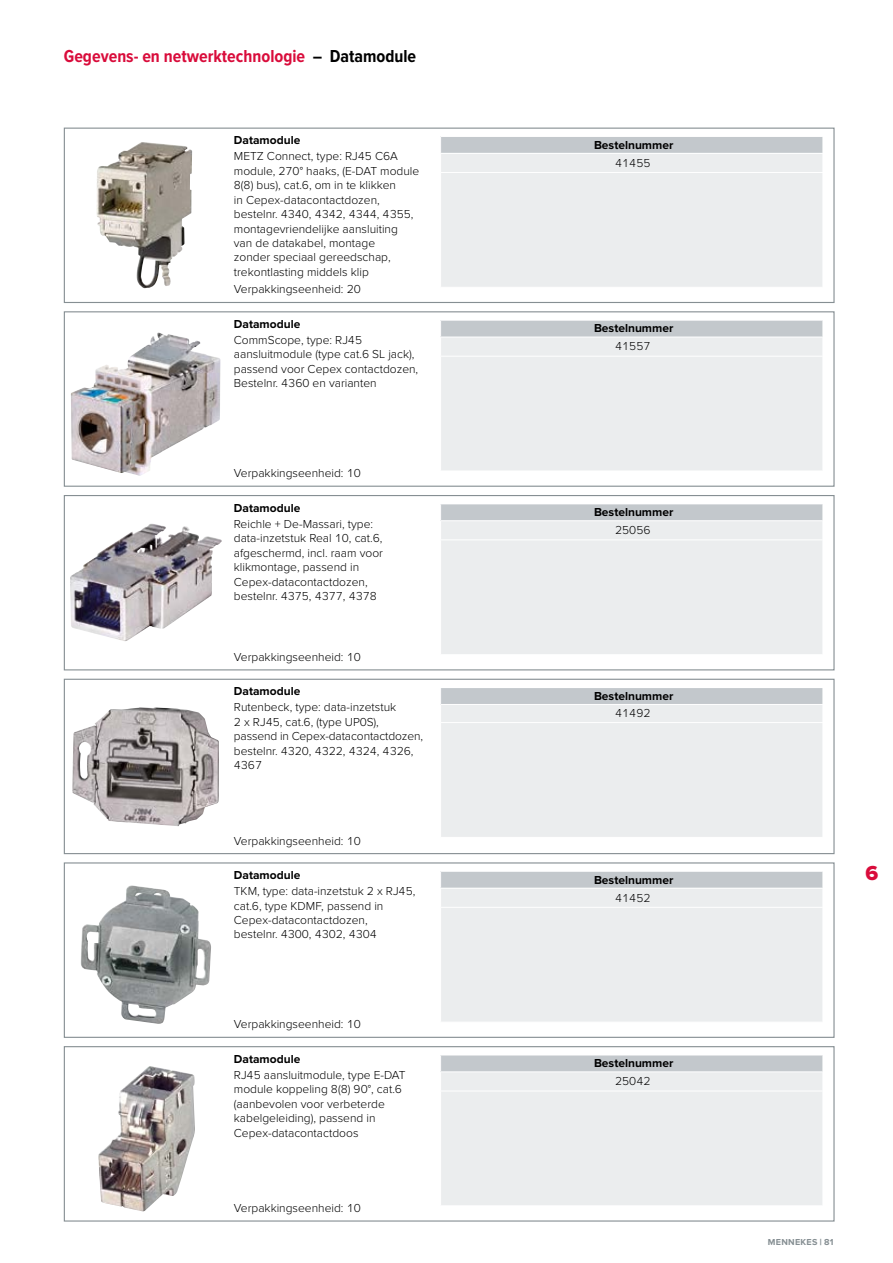
<style>
.page{position:relative;width:893px;height:1263px;background:#fff}
.page>*{position:absolute;margin:0;border:0;box-sizing:border-box;transform-origin:0 0}
.t1{font:21px "Proxima Nova S Extrabld";color:#d90c3b}
.t2{font:700 18px "Proxima Nova Cond";color:#d90c3b}
.t3{font:300 12px/14.4px "Proxima Nova";color:#000}
.t4{font:700 12px "Proxima Nova";color:#000}
.t5{font:700 9px "Proxima Nova";letter-spacing:.03em;color:#868f93}
.s1{color:#000}
.s2{font-family:"Proxima Nova Extrabld";font-weight:400}
</style>
<div class="page">
<div style="left:64px;top:128px;width:771px;height:175px;border:1px solid #868f93"></div>
<div style="left:64px;top:311px;width:771px;height:176px;border:1px solid #868f93"></div>
<div style="left:64px;top:495px;width:771px;height:175px;border:1px solid #868f93"></div>
<div style="left:64px;top:679px;width:771px;height:175px;border:1px solid #868f93"></div>
<div style="left:64px;top:862px;width:771px;height:176px;border:1px solid #868f93"></div>
<div style="left:64px;top:1046px;width:771px;height:175px;border:1px solid #868f93"></div>
<img style="left:97px;top:142px;width:95px;height:147px">
<div style="left:441px;top:136px;width:382px;height:17px;background:#c3c8cc"></div>
<div style="left:441px;top:154px;width:381px;height:133px;background:#ebedee"></div>
<hr style="left:440px;top:136px;width:383px;height:1px;background:#fff">
<hr style="left:440px;top:172px;width:383px;height:1px;background:#fff">
<svg style="left:822px;top:137px;width:1px;height:16px"></svg>
<div style="left:441px;top:871px;width:382px;height:17px;background:#c3c8cc"></div>
<div style="left:441px;top:889px;width:381px;height:133px;background:#ebedee"></div>
<hr style="left:440px;top:871px;width:383px;height:1px;background:#fff">
<hr style="left:440px;top:907px;width:383px;height:1px;background:#fff">
<svg style="left:822px;top:872px;width:1px;height:16px"></svg>
<div style="left:441px;top:1055px;width:382px;height:17px;background:#c3c8cc"></div>
<div style="left:441px;top:1072px;width:381px;height:133px;background:#ebedee"></div>
<hr style="left:440px;top:1071px;width:383px;height:1px;background:#fff">
<hr style="left:440px;top:1091px;width:383px;height:1px;background:#fff">
<svg style="left:822px;top:1055px;width:1px;height:17px"></svg>
<div style="left:441px;top:504px;width:382px;height:17px;background:#c3c8cc"></div>
<div style="left:441px;top:521px;width:381px;height:133px;background:#ebedee"></div>
<hr style="left:440px;top:520px;width:383px;height:1px;background:#fff">
<hr style="left:440px;top:539px;width:383px;height:1px;background:#fff">
<svg style="left:822px;top:504px;width:1px;height:17px"></svg>
<div style="left:441px;top:687px;width:382px;height:17px;background:#c3c8cc"></div>
<div style="left:441px;top:705px;width:381px;height:132px;background:#ebedee"></div>
<hr style="left:440px;top:687px;width:383px;height:1px;background:#fff">
<hr style="left:440px;top:722px;width:383px;height:1px;background:#fff">
<svg style="left:822px;top:688px;width:1px;height:16px"></svg>
<img style="left:70px;top:524px;width:152px;height:117px">
<img style="left:72px;top:707px;width:147px;height:119px">
<img style="left:81px;top:885px;width:130px;height:139px">
<img style="left:98px;top:1066px;width:97px;height:145px">
<div style="left:441px;top:320px;width:382px;height:17px;background:#c3c8cc"></div>
<div style="left:441px;top:338px;width:381px;height:132px;background:#ebedee"></div>
<hr style="left:440px;top:320px;width:383px;height:1px;background:#fff">
<hr style="left:440px;top:356px;width:383px;height:1px;background:#fff">
<svg style="left:822px;top:320px;width:1px;height:17px"></svg>
<img style="left:71px;top:332px;width:149px;height:144px">
<h2 class="t2" style="left:64px;top:46px;width:354px">Gegevens- en netwerktechnologie <span class="s1">– Datamodule</span></h2>
<p class="t4" style="left:234px;top:133px;width:68px">Datamodule</p>
<p class="t3" style="left:234px;top:149px;width:187px">METZ Connect, type: RJ45 C6A module, 270° haaks, (E-DAT module<br>8(8) bus), cat.6, om in te klikken<br>in Cepex-datacontactdozen, bestelnr. 4340, 4342, 4344, 4355, montagevriendelijke aansluiting van de datakabel, montage<br>zonder speciaal gereedschap, trekontlasting middels klip</p>
<p class="t3" style="left:234px;top:283px;width:128px">Verpakkingseenheid: 20</p>
<p class="t4" style="left:234px;top:317px;width:68px">Datamodule</p>
<p class="t3" style="left:234px;top:333px;width:186px">CommScope, type: RJ45 aansluitmodule (type cat.6 SL jack), passend voor Cepex contactdozen,<br>Bestelnr. 4360 en varianten</p>
<p class="t3" style="left:234px;top:466px;width:128px">Verpakkingseenheid: 10</p>
<p class="t4" style="left:234px;top:501px;width:68px">Datamodule</p>
<p class="t3" style="left:234px;top:517px;width:151px">Reichle + De-Massari, type: data-inzetstuk Real 10, cat.6, afgeschermd, incl. raam voor klikmontage, passend in<br>Cepex-datacontactdozen, bestelnr. 4375, 4377, 4378</p>
<p class="t3" style="left:234px;top:650px;width:128px">Verpakkingseenheid: 10</p>
<p class="t4" style="left:234px;top:684px;width:68px">Datamodule</p>
<p class="t3" style="left:234px;top:700px;width:191px">Rutenbeck, type: data-inzetstuk<br>2 x RJ45, cat.6, (type UP0S), passend in Cepex-datacontactdozen, bestelnr. 4320, 4322, 4324, 4326,<br>4367</p>
<p class="t3" style="left:234px;top:834px;width:128px">Verpakkingseenheid: 10</p>
<p class="t4" style="left:234px;top:868px;width:68px">Datamodule</p>
<p class="t3" style="left:234px;top:884px;width:183px">TKM, type: data-inzetstuk 2 x RJ45, cat.6, type KDMF, passend in<br>Cepex-datacontactdozen,<br>bestelnr. 4300, 4302, 4304</p>
<p class="t3" style="left:234px;top:1017px;width:128px">Verpakkingseenheid: 10</p>
<p class="t4" style="left:234px;top:1052px;width:68px">Datamodule</p>
<p class="t3" style="left:234px;top:1068px;width:173px">RJ45 aansluitmodule, type E-DAT module koppeling 8(8) 90°, cat.6 (aanbevolen voor verbeterde kabelgeleiding), passend in<br>Cepex-datacontactdoos</p>
<p class="t3" style="left:234px;top:1201px;width:128px">Verpakkingseenheid: 10</p>
<p class="t4" style="left:594px;top:138px;width:81px">Bestelnummer</p>
<p class="t3" style="left:615px;top:156px;width:37px">41455</p>
<p class="t4" style="left:594px;top:321px;width:81px">Bestelnummer</p>
<p class="t3" style="left:615px;top:340px;width:37px">41557</p>
<p class="t4" style="left:594px;top:505px;width:81px">Bestelnummer</p>
<p class="t3" style="left:615px;top:523px;width:37px">25056</p>
<p class="t4" style="left:594px;top:689px;width:81px">Bestelnummer</p>
<p class="t3" style="left:615px;top:706px;width:37px">41492</p>
<p class="t4" style="left:594px;top:873px;width:81px">Bestelnummer</p>
<p class="t3" style="left:615px;top:891px;width:37px">41452</p>
<p class="t4" style="left:594px;top:1056px;width:81px">Bestelnummer</p>
<p class="t3" style="left:615px;top:1074px;width:37px">25042</p>
<h1 class="t1" style="left:865px;top:861px;width:15px">6</h1>
<p class="t5" style="left:768px;top:1236px;width:67px">MENNEKES <span class="s2">|</span> 81</p>
</div>
